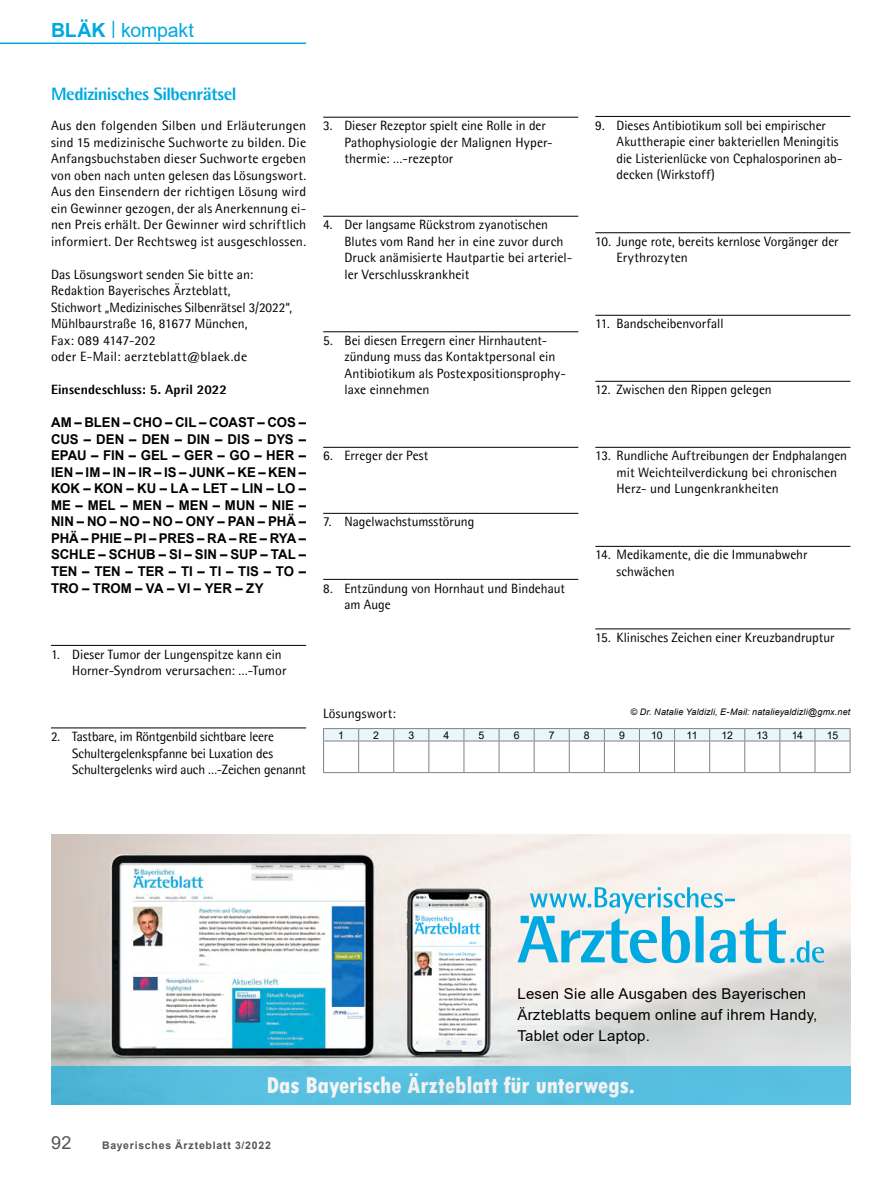
<style>
.page{position:relative;width:893px;height:1191px;background:#fff}
.page>*{position:absolute;margin:0;border:0;box-sizing:border-box;transform-origin:0 0}
.t1{font:800 condensed 24px "Tw Cen";letter-spacing:-.005em;color:#fff}
.t2{font:19.5px "Arial";letter-spacing:-.005em;color:#00a9e0}
.t3{font:800 18px "Agfa Rotis Semisans";letter-spacing:-.025em;color:#00a9e0}
.t4{font:18px "Arial";color:#575654}
.t5{font:15px/21px "Arial";letter-spacing:.015em;color:#000}
.t6{font:13.5px/16.5px "Agfa Rotis Semisans";color:#000}
.t7{font:700 13.5px/16.5px "Arial";color:#000;text-align:justify}
.t8{font:800 13.5px "Agfa Rotis Semisans";letter-spacing:.01em;color:#000}
.t9{font:700 10.5px "Arial";letter-spacing:.075em;color:#575654}
.t10{font:10.5px "Arial";letter-spacing:-.025em;color:#000}
.t11{font:italic 9px "Arial";letter-spacing:.02em;color:#000}
.s1{font-weight:700}
</style>
<div class="page">
<hr style="left:0;top:43px;width:306px;height:1px;background:#00a9e0">
<hr style="left:323px;top:117px;width:255px;height:1px;background:#000">
<hr style="left:323px;top:216px;width:255px;height:1px;background:#000">
<hr style="left:323px;top:331px;width:255px;height:1px;background:#000">
<hr style="left:323px;top:447px;width:255px;height:1px;background:#000">
<hr style="left:323px;top:513px;width:255px;height:1px;background:#000">
<hr style="left:323px;top:579px;width:255px;height:1px;background:#000">
<svg style="left:323px;top:728px;width:528px;height:13px;background:#dde9ef"></svg>
<hr style="left:323px;top:740px;width:36px;height:1px;background:#838182">
<hr style="left:323px;top:741px;width:1px;height:31px;background:#838182">
<hr style="left:359px;top:740px;width:35px;height:1px;background:#838182">
<hr style="left:358px;top:741px;width:1px;height:31px;background:#838182">
<hr style="left:394px;top:740px;width:35px;height:1px;background:#838182">
<hr style="left:393px;top:741px;width:1px;height:31px;background:#838182">
<hr style="left:429px;top:740px;width:35px;height:1px;background:#838182">
<hr style="left:428px;top:741px;width:1px;height:31px;background:#838182">
<hr style="left:464px;top:740px;width:35px;height:1px;background:#838182">
<hr style="left:464px;top:741px;width:1px;height:31px;background:#838182">
<hr style="left:499px;top:740px;width:35px;height:1px;background:#838182">
<hr style="left:499px;top:741px;width:1px;height:31px;background:#838182">
<hr style="left:534px;top:740px;width:35px;height:1px;background:#838182">
<hr style="left:534px;top:741px;width:1px;height:31px;background:#838182">
<hr style="left:569px;top:740px;width:35px;height:1px;background:#838182">
<hr style="left:569px;top:741px;width:1px;height:31px;background:#838182">
<hr style="left:604px;top:740px;width:35px;height:1px;background:#838182">
<hr style="left:604px;top:741px;width:1px;height:31px;background:#838182">
<hr style="left:639px;top:740px;width:36px;height:1px;background:#838182">
<hr style="left:639px;top:741px;width:1px;height:31px;background:#838182">
<hr style="left:675px;top:740px;width:35px;height:1px;background:#838182">
<hr style="left:674px;top:741px;width:1px;height:31px;background:#838182">
<hr style="left:710px;top:740px;width:35px;height:1px;background:#838182">
<hr style="left:709px;top:741px;width:1px;height:31px;background:#838182">
<hr style="left:745px;top:740px;width:35px;height:1px;background:#838182">
<hr style="left:744px;top:741px;width:1px;height:31px;background:#838182">
<hr style="left:780px;top:740px;width:35px;height:1px;background:#838182">
<hr style="left:779px;top:741px;width:1px;height:31px;background:#838182">
<hr style="left:815px;top:740px;width:35px;height:1px;background:#838182">
<hr style="left:815px;top:741px;width:1px;height:31px;background:#838182">
<hr style="left:850px;top:741px;width:1px;height:31px;background:#838182">
<hr style="left:323px;top:772px;width:36px;height:1px;background:#838182">
<hr style="left:359px;top:772px;width:35px;height:1px;background:#838182">
<hr style="left:394px;top:772px;width:35px;height:1px;background:#838182">
<hr style="left:429px;top:772px;width:35px;height:1px;background:#838182">
<hr style="left:464px;top:772px;width:35px;height:1px;background:#838182">
<hr style="left:499px;top:772px;width:35px;height:1px;background:#838182">
<hr style="left:534px;top:772px;width:35px;height:1px;background:#838182">
<hr style="left:569px;top:772px;width:35px;height:1px;background:#838182">
<hr style="left:604px;top:772px;width:35px;height:1px;background:#838182">
<hr style="left:639px;top:772px;width:36px;height:1px;background:#838182">
<hr style="left:675px;top:772px;width:35px;height:1px;background:#838182">
<hr style="left:710px;top:772px;width:35px;height:1px;background:#838182">
<hr style="left:745px;top:772px;width:35px;height:1px;background:#838182">
<hr style="left:780px;top:772px;width:35px;height:1px;background:#838182">
<hr style="left:815px;top:772px;width:35px;height:1px;background:#838182">
<hr style="left:51px;top:645px;width:255px;height:1px;background:#000">
<hr style="left:51px;top:727px;width:255px;height:1px;background:#000">
<hr style="left:595px;top:116px;width:255px;height:1px;background:#000">
<hr style="left:595px;top:232px;width:255px;height:1px;background:#000">
<hr style="left:595px;top:315px;width:255px;height:1px;background:#000">
<hr style="left:595px;top:381px;width:255px;height:1px;background:#000">
<hr style="left:595px;top:447px;width:255px;height:1px;background:#000">
<hr style="left:595px;top:546px;width:255px;height:1px;background:#000">
<hr style="left:595px;top:628px;width:255px;height:1px;background:#000">
<img style="left:51px;top:834px;width:799px;height:232px">
<div style="left:51px;top:1066px;width:799px;height:38px;background:#58bfe0"></div>
<svg style="left:517px;top:887px;width:307px;height:76px;background:#b2dce8"></svg>
<h2 class="t2" style="left:51px;top:16px;width:145px"><span class="s1">BLÄK</span> <sup>|</sup> kompakt</h2>
<h3 class="t3" style="left:51px;top:82px;width:187px">Medizinisches Silbenrätsel</h3>
<p class="t6" style="left:51px;top:117px;width:257px;text-align:justify">Aus den folgenden Silben und Erläuterungen sind 15 medizinische Suchworte zu bilden. Die Anfangsbuchstaben dieser Suchworte ergeben von oben nach unten gelesen das Lösungswort.<br>Aus den Einsendern der richtigen Lösung wird ein Gewinner gezogen, der als Anerkennung ei&shy;nen Preis erhält. Der Gewinner wird schriftlich informiert. Der Rechtsweg ist ausgeschlossen.</p>
<p class="t6" style="left:51px;top:266px;width:243px">Das Lösungswort senden Sie bitte an:<br>Redaktion Bayerisches Ärzteblatt,<br>Stichwort „Medizinisches Silbenrätsel 3/2022“, Mühlbaurstraße 16, 81677 München,<br>Fax: 089 4147-202<br>oder E-Mail: aerzteblatt@blaek.de</p>
<p class="t8" style="left:51px;top:381px;width:177px">Einsendeschluss: 5. April 2022</p>
<p class="t7" style="left:51px;top:414px;width:257px">AM – BLEN – CHO – CIL – COAST – COS – CUS – DEN – DEN – DIN – DIS – DYS – EPAU – FIN – GEL – GER – GO – HER – IEN – IM – IN – IR – IS – JUNK – KE – KEN – KOK – KON – KU – LA – LET – LIN – LO – ME – MEL – MEN – MEN – MUN – NIE – NIN – NO – NO – NO – ONY – PAN – PHÄ – PHÄ – PHIE – PI – PRES – RA – RE – RYA – SCHLE – SCHUB – SI – SIN – SUP – TAL – TEN – TEN – TER – TI – TI – TIS – TO – TRO – TROM – VA – VI – YER – ZY</p>
<p class="t6" style="left:72px;top:645px;width:216px;text-indent:-21px">1. Dieser Tumor der Lungenspitze kann ein<br>Horner-Syndrom verursachen: …-Tumor</p>
<p class="t6" style="left:72px;top:728px;width:235px;text-indent:-21px">2. Tastbare, im Röntgenbild sichtbare leere<br>Schultergelenkspfanne bei Luxation des<br>Schultergelenks wird auch …-Zeichen genannt</p>
<p class="t6" style="left:344px;top:117px;width:208px;text-indent:-21px">3. Dieser Rezeptor spielt eine Rolle in der<br>Pathophysiologie der Malignen Hyper&shy;thermie: …-rezeptor</p>
<p class="t6" style="left:344px;top:216px;width:230px;text-indent:-21px">4. Der langsame Rückstrom zyanotischen Blutes vom Rand her in eine zuvor durch Druck anämisierte Hautpartie bei arteriel&shy;ler Verschlusskrankheit</p>
<p class="t6" style="left:344px;top:332px;width:222px;text-indent:-21px">5. Bei diesen Erregern einer Hirnhautent&shy;zündung muss das Kontaktpersonal ein Antibiotikum als Postexpositionsprophy&shy;laxe einnehmen</p>
<p class="t6" style="left:323px;top:447px;width:107px">6. Erreger der Pest</p>
<p class="t6" style="left:323px;top:513px;width:153px">7. Nagelwachstumsstörung</p>
<p class="t6" style="left:344px;top:579px;width:222px;text-indent:-21px">8. Entzündung von Hornhaut und Bindehaut am Auge</p>
<p class="t6" style="left:617px;top:117px;width:227px;text-indent:-21px">9. Dieses Antibiotikum soll bei empirischer Akuttherapie einer bakteriellen Meningitis die Listerienlücke von Cephalosporinen ab&shy;decken (Wirkstoff)</p>
<p class="t6" style="left:617px;top:233px;width:224px;text-indent:-21px">10. Junge rote, bereits kernlose Vorgänger der<br>Erythrozyten</p>
<p class="t6" style="left:595px;top:315px;width:130px">11. Bandscheibenvorfall</p>
<p class="t6" style="left:595px;top:381px;width:178px">12. Zwischen den Rippen gelegen</p>
<p class="t6" style="left:617px;top:447px;width:232px;text-indent:-21px">13. Rundliche Auftreibungen der Endphalangen mit Weichteilverdickung bei chronischen<br>Herz- und Lungenkrankheiten</p>
<p class="t6" style="left:617px;top:546px;width:192px;text-indent:-21px">14. Medikamente, die die Immunabwehr schwächen</p>
<p class="t6" style="left:595px;top:629px;width:241px">15. Klinisches Zeichen einer Kreuzbandruptur</p>
<p class="t11" style="left:631px;top:706px;width:221px">© Dr. Natalie Yaldizli, E-Mail: natalieyaldizli@gmx.net</p>
<p class="t6" style="left:323px;top:705px;width:74px">Lösungswort:</p>
<p class="t10" style="left:338px;top:727px;width:7px">1</p>
<p class="t10" style="left:373px;top:727px;width:7px">2</p>
<p class="t10" style="left:408px;top:727px;width:7px">3</p>
<p class="t10" style="left:443px;top:727px;width:7px">4</p>
<p class="t10" style="left:479px;top:727px;width:7px">5</p>
<p class="t10" style="left:514px;top:727px;width:7px">6</p>
<p class="t10" style="left:549px;top:727px;width:7px">7</p>
<p class="t10" style="left:584px;top:727px;width:7px">8</p>
<p class="t10" style="left:619px;top:727px;width:7px">9</p>
<p class="t10" style="left:651px;top:727px;width:13px">10</p>
<p class="t10" style="left:687px;top:727px;width:12px">11</p>
<p class="t10" style="left:721px;top:727px;width:13px">12</p>
<p class="t10" style="left:757px;top:727px;width:13px">13</p>
<p class="t10" style="left:792px;top:727px;width:13px">14</p>
<p class="t10" style="left:827px;top:727px;width:13px">15</p>
<p class="t5" style="left:517px;top:983px;width:301px">Lesen Sie alle Ausgaben des Bayerischen<br>Ärzteblatts bequem online auf ihrem Handy,<br>Tablet oder Laptop.</p>
<h1 class="t1" style="left:266px;top:1071px;width:370px">Das Bayerische Ärzteblatt für unterwegs.</h1>
<h3 class="t4" style="left:51px;top:1130px;width:22px">92</h3>
<p class="t9" style="left:102px;top:1137px;width:170px">Bayerisches Ärzteblatt 3/2022</p>
</div>
